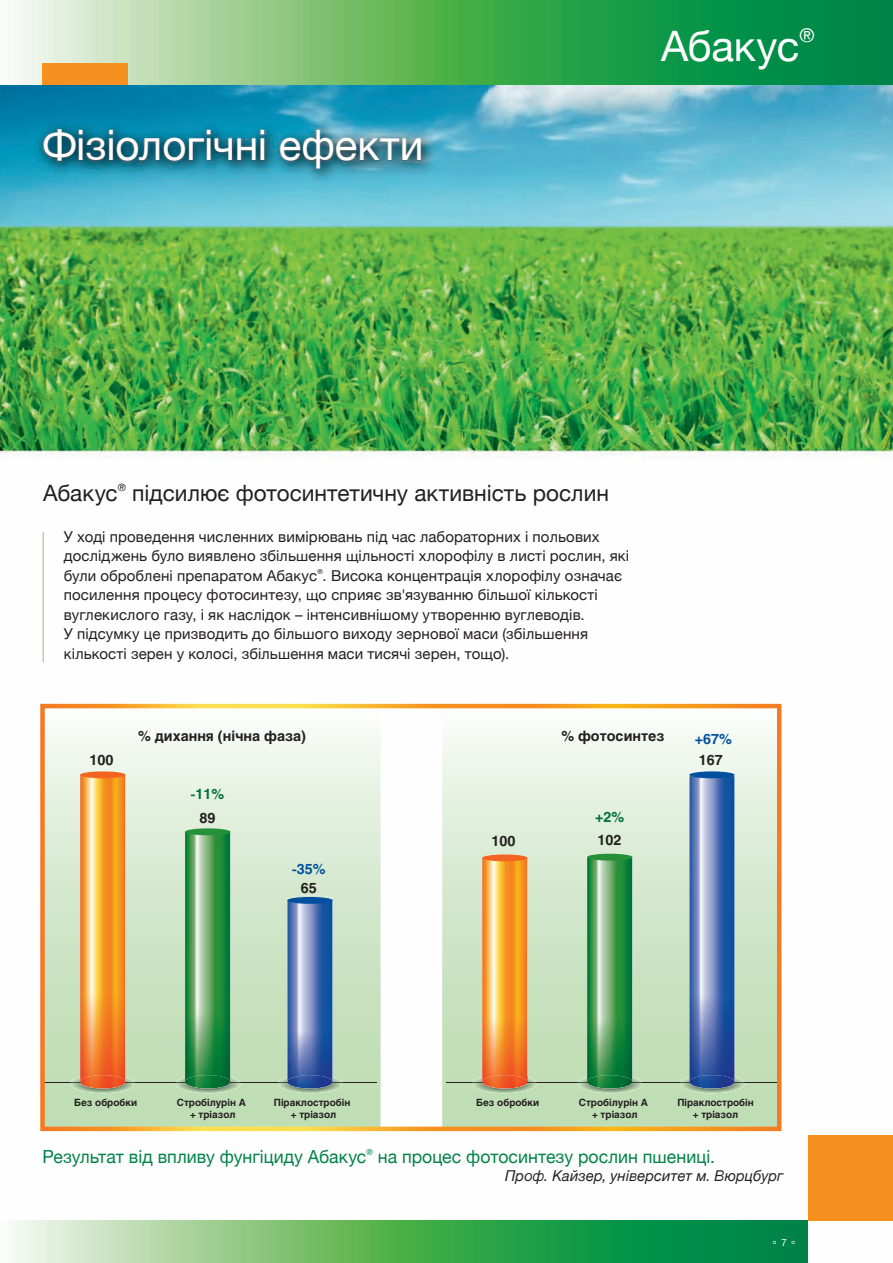
<style>
.page{position:relative;width:893px;height:1263px;background:#fff}
.page>*{position:absolute;margin:0;border:0;box-sizing:border-box;transform-origin:0 0}
.t1{font:42px "Helvetica Neue";letter-spacing:-.005em;color:#fff}
.t2{font:22.5px "Helvetica Neue";color:#231f20}
.t3{font:18.9px "Helvetica Neue";color:#fff}
.t4{font:18px "Helvetica Neue";color:#008247}
.t5{font:15px/19.5px "Helvetica Neue";letter-spacing:.01em;color:#231f20}
.t6{font:italic 15px "Helvetica Neue";letter-spacing:.005em;color:#231f20}
.t7{font:700 14.25px "Helios";color:#231f20}
.t8{font:700 14.25px "Helios";color:#01509f}
.t9{font:700 14.25px "Helios";color:#006f3a}
.t10{font:10.2px "Helvetica Neue";color:#231f20}
.t11{font:700 9.9px/11.9px "Helios";color:#231f20;text-align:center}
.t12{font:9.75px "Helvetica Neue";color:#fff}
.t13{font:6.75px "Helvetica Neue";color:#231f20}
</style>
<div class="page">
<img style="left:0;top:85px;width:893px;height:1136px">
<svg style="left:442px;top:709px;width:334px;height:417px"></svg>
<svg style="left:45px;top:709px;width:336px;height:417px"></svg>
<hr style="left:43px;top:532px;width:1px;height:130px;background:#b0d5a2">
<hr style="left:44px;top:1082px;width:333px;height:1px;background:#231f20">
<img style="left:70px;top:1090px;width:65px;height:3px">
<img style="left:176px;top:1089px;width:65px;height:4px">
<svg style="left:70px;top:774px;width:65px;height:316px;background:#d1e3c7"></svg>
<img style="left:80px;top:775px;width:45px;height:300px">
<img style="left:80px;top:1075px;width:45px;height:14px">
<div style="left:80px;top:771px;width:45px;height:7px;background:#f36421;border-radius:50%"></div>
<svg style="left:176px;top:832px;width:65px;height:257px;background:#cae2c3"></svg>
<img style="left:185px;top:828px;width:45px;height:247px">
<img style="left:185px;top:1075px;width:45px;height:14px">
<div style="left:185px;top:828px;width:45px;height:7px;background:#269039;border-radius:50%"></div>
<img style="left:278px;top:1077px;width:65px;height:16px">
<svg style="left:278px;top:1082px;width:65px;height:7px"></svg>
<img style="left:287px;top:901px;width:46px;height:174px">
<img style="left:287px;top:1075px;width:46px;height:14px">
<div style="left:287px;top:897px;width:46px;height:7px;background:#01509f;border-radius:50%"></div>
<hr style="left:446px;top:1082px;width:333px;height:1px;background:#231f20">
<img style="left:472px;top:1089px;width:65px;height:4px">
<img style="left:578px;top:1077px;width:65px;height:16px">
<svg style="left:472px;top:858px;width:65px;height:231px;background:#cbe0c0"></svg>
<img style="left:482px;top:858px;width:45px;height:217px">
<img style="left:482px;top:1075px;width:45px;height:14px">
<svg style="left:578px;top:1082px;width:65px;height:8px"></svg>
<img style="left:587px;top:858px;width:45px;height:217px">
<img style="left:587px;top:1075px;width:45px;height:14px">
<img style="left:680px;top:1089px;width:65px;height:4px">
<svg style="left:680px;top:776px;width:65px;height:313px;background:#d0e5c8"></svg>
<img style="left:689px;top:776px;width:46px;height:299px">
<img style="left:689px;top:1075px;width:46px;height:14px">
<div style="left:482px;top:854px;width:45px;height:7px;background:#f36421;border-radius:50%"></div>
<div style="left:587px;top:854px;width:45px;height:6px;background:#269039;border-radius:50%"></div>
<div style="left:689px;top:771px;width:46px;height:7px;background:#01509f;border-radius:50%"></div>
<img style="left:15px;top:0;width:878px;height:85px">
<svg style="left:0;top:1220px;width:808px;height:43px;background:#5cb570"></svg>
<div style="left:808px;top:1135px;width:85px;height:85px;background:#f69120"></div>
<div style="left:43px;top:64px;width:85px;height:21px;background:#f69120"></div>
<h1 class="t1" style="left:43px;top:120px;width:383px">Фізіологічні ефекти</h1>
<h1 class="t1" style="left:661px;top:21px;width:139px">Абакус</h1>
<p class="t3" style="left:799px;top:24px;width:17px">®</p>
<h2 class="t2" style="left:43px;top:479px;width:76px">Абакус</h2>
<p class="t10" style="left:118px;top:481px;width:10px">®</p>
<h2 class="t2" style="left:132px;top:479px;width:478px">підсилює фотосинтетичну активність рослин</h2>
<p class="t5" style="left:64px;top:526px;width:567px">У ході проведення численних вимірювань під час лабораторних і польових досліджень було виявлено збільшення щільності хлорофілу в листі рослин, які були оброблені препаратом Абакус . Висока концентрація хлорофілу означає</p>
<p class="t13" style="left:317px;top:567px;width:7px">®</p>
<p class="t5" style="left:64px;top:585px;width:536px">посилення процесу фотосинтезу, що сприяє зв'язуванню більшої кількості вуглекислого газу, і як наслідок – інтенсивнішому утворенню вуглеводів.<br>У підсумку це призводить до більшого виходу зернової маси (збільшення кількості зерен у колосі, збільшення маси тисячі зерен, тощо).</p>
<p class="t7" style="left:89px;top:752px;width:26px">100</p>
<p class="t7" style="left:138px;top:727px;width:169px">% дихання (нічна фаза)</p>
<p class="t9" style="left:190px;top:786px;width:35px">-11%</p>
<p class="t7" style="left:199px;top:809px;width:18px">89</p>
<p class="t8" style="left:292px;top:860px;width:35px">-35%</p>
<p class="t7" style="left:301px;top:880px;width:18px">65</p>
<p class="t7" style="left:561px;top:727px;width:104px">% фотосинтез</p>
<p class="t9" style="left:595px;top:809px;width:31px">+2%</p>
<p class="t7" style="left:491px;top:833px;width:26px">100</p>
<p class="t7" style="left:597px;top:831px;width:26px">102</p>
<p class="t8" style="left:695px;top:731px;width:39px">+67%</p>
<p class="t7" style="left:699px;top:752px;width:26px">167</p>
<p class="t11" style="left:579px;top:1096px;width:71px">Стробілурін А + тріазол</p>
<p class="t11" style="left:677px;top:1096px;width:78px">Піраклостробін + тріазол</p>
<p class="t4" style="left:43px;top:1146px;width:674px">Результат від впливу фунгіциду Абакус<sup>®</sup> на процес фотосинтезу рослин пшениці.</p>
<p class="t6" style="left:505px;top:1167px;width:280px">Проф. Кайзер, університет м. Вюрцбург</p>
<p class="t11" style="left:74px;top:1096px;width:64px">Без обробки</p>
<p class="t11" style="left:177px;top:1096px;width:71px">Стробілурін А + тріазол</p>
<p class="t11" style="left:274px;top:1096px;width:78px">Піраклостробін + тріазол</p>
<p class="t11" style="left:476px;top:1096px;width:64px">Без обробки</p>
<p class="t12" style="left:781px;top:1237px;width:7px">7</p>
</div>
